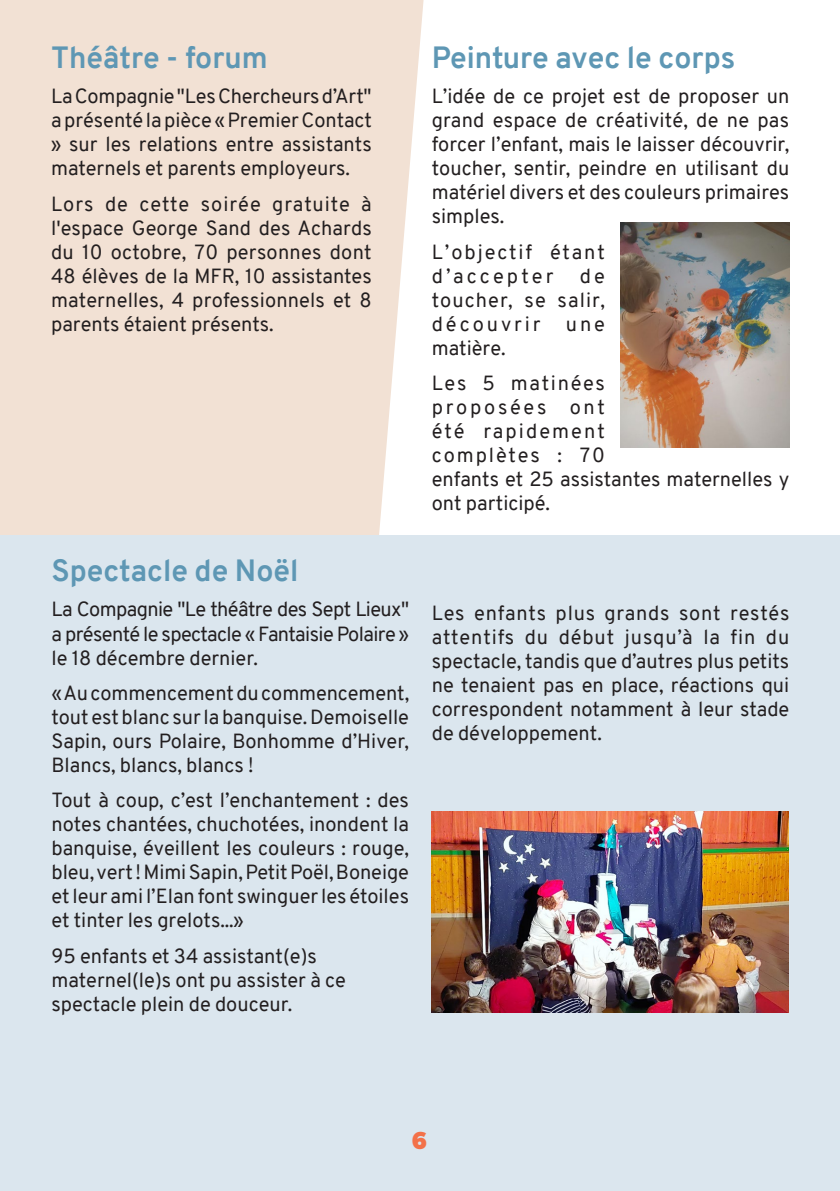
<style>
.page{position:relative;width:840px;height:1191px;background:#fff}
.page>*{position:absolute;margin:0;border:0;box-sizing:border-box;transform-origin:0 0}
.SOUS_TITRE{font:700 30px "Overpass";color:#5e97b4}
.TITRE{font:900 24px "Montserrat";color:#f37149}
.SOUS_TITRE-2{font:20px/24px "Overpass";color:#231f20;text-align:justify}
.SOUS_TITRE-3{font:20px/24px "Overpass";letter-spacing:.085em;color:#231f20}
.SOUS_TITRE-4{font:20px/24px "Overpass";letter-spacing:.095em;color:#231f20}
</style>
<div class="page">
<div style="left:0;top:0;width:423px;height:535px;background:#f2e1d4"></div>
<div style="left:0;top:535px;width:839px;height:656px;background:#dbe6ee"></div>
<img style="left:431px;top:811px;width:357px;height:201px">
<img style="left:620px;top:223px;width:168px;height:224px">
<p class="SOUS_TITRE" style="left:51px;top:36px;width:218px">Théâtre - forum</p>
<p class="SOUS_TITRE-2" style="left:51px;top:84px;width:322px">La Compagnie "Les Chercheurs d’Art" a présenté la pièce « Premier Contact » sur les relations entre assistants maternels et parents employeurs.</p>
<p class="SOUS_TITRE-2" style="left:51px;top:192px;width:322px">Lors de cette soirée gratuite à l'espace George Sand des Achards du 10 octobre, 70 personnes dont 48 élèves de la MFR, 10 assistantes maternelles, 4 professionnels et 8 parents étaient présents.</p>
<p class="SOUS_TITRE" style="left:51px;top:549px;width:248px">Spectacle de Noël</p>
<p class="SOUS_TITRE-2" style="left:51px;top:597px;width:359px">La Compagnie "Le théâtre des Sept Lieux" a présenté le spectacle « Fantaisie Polaire » le 18 décembre dernier.</p>
<p class="SOUS_TITRE-2" style="left:51px;top:681px;width:359px">« Au commencement du commencement, tout est blanc sur la banquise. Demoiselle Sapin, ours Polaire, Bonhomme d’Hiver, Blancs, blancs, blancs !</p>
<p class="SOUS_TITRE-2" style="left:51px;top:788px;width:359px">Tout à coup, c’est l’enchantement : des notes chantées, chuchotées, inondent la banquise, éveillent les couleurs : rouge, bleu, vert ! Mimi Sapin, Petit Poël, Boneige et leur ami l’Elan font swinguer les étoiles et tinter les grelots...»</p>
<p class="SOUS_TITRE-2" style="left:51px;top:943px;width:296px;text-align:left">95 enfants et 34 assistant(e)s maternel(le)s ont pu assister à ce spectacle plein de douceur.</p>
<p class="SOUS_TITRE" style="left:431px;top:36px;width:305px">Peinture avec le corps</p>
<p class="SOUS_TITRE-2" style="left:431px;top:84px;width:359px">L’idée de ce projet est de proposer un grand espace de créativité, de ne pas forcer l’enfant, mais le laisser découvrir, toucher, sentir, peindre en utilisant du matériel divers et des couleurs primaires simples.</p>
<p class="SOUS_TITRE-4" style="left:431px;top:240px;width:175px">L’objectif étant d’accepter</p>
<p class="SOUS_TITRE-2" style="left:431px;top:264px;width:175px;text-indent:148px">de toucher, se salir, découvrir une matière.</p>
<p class="SOUS_TITRE-3" style="left:431px;top:371px;width:359px">Les 5 matinées<br>proposées ont<br>été rapidement<br>complètes : 70<br>enfants et 25 assistantes maternelles y ont participé.</p>
<p class="SOUS_TITRE-2" style="left:431px;top:601px;width:359px">Les enfants plus grands sont restés attentifs du début jusqu’à la fin du spectacle, tandis que d’autres plus petits ne tenaient pas en place, réactions qui correspondent notamment à leur stade de développement.</p>
<p class="TITRE" style="left:412px;top:1120px;width:17px">6</p>
</div>
